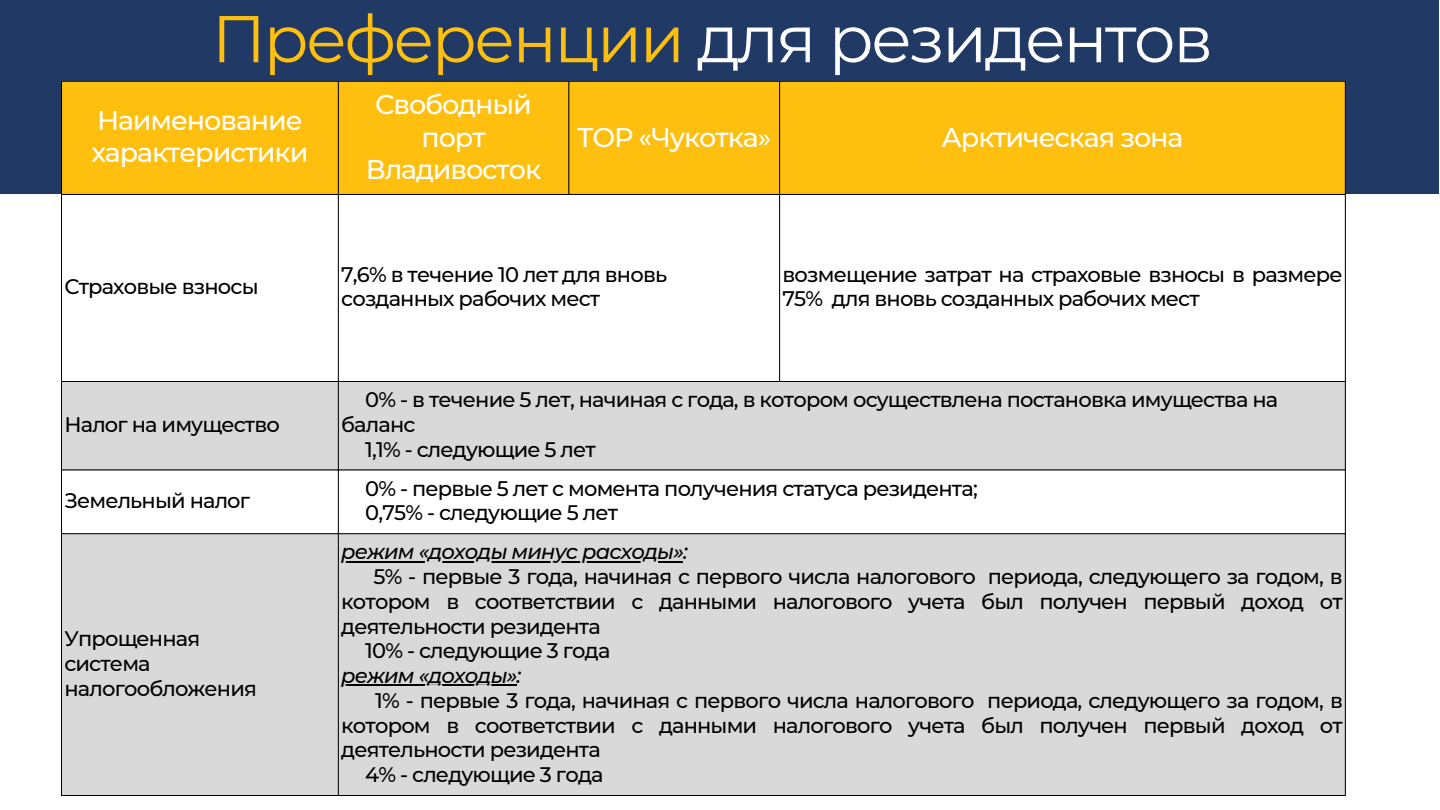
<style>
.page{position:relative;width:1440px;height:810px;background:#fff}
.page>*{position:absolute;margin:0;border:0;box-sizing:border-box;transform-origin:0 0}
.t1{font:66px "Montserrat";letter-spacing:-.04em;color:#fff}
.t2{font:500 27px/32.2px "Montserrat";letter-spacing:-.04em;color:#fff}
.t3{font:500 21px/24.8px "Montserrat";letter-spacing:-.04em;color:#000}
.t4{font:italic 500 21px "Montserrat";letter-spacing:-.04em;color:#000}
.s1{color:#febf0e}
</style>
<div class="page">
<div style="left:0;top:0;width:1439px;height:193px;background:#203965"></div>
<div style="left:62px;top:82px;width:1283px;height:112px;background:#febf0e"></div>
<svg style="left:62px;top:382px;width:1283px;height:413px;fill:#d9d9d9"></svg>
<hr style="left:341px;top:561px;width:342px;height:1px;background:#000">
<hr style="left:341px;top:685px;width:176px;height:1px;background:#000">
<hr style="left:61px;top:81px;width:1px;height:714px;background:#000">
<hr style="left:338px;top:81px;width:1px;height:714px;background:#000">
<hr style="left:569px;top:81px;width:1px;height:113px;background:#000">
<hr style="left:779px;top:81px;width:1px;height:300px;background:#000">
<hr style="left:1345px;top:81px;width:1px;height:714px;background:#000">
<hr style="left:61px;top:81px;width:1285px;height:1px;background:#000">
<hr style="left:61px;top:194px;width:1285px;height:1px;background:#000">
<hr style="left:61px;top:381px;width:1285px;height:1px;background:#000">
<hr style="left:61px;top:470px;width:1285px;height:1px;background:#000">
<hr style="left:61px;top:534px;width:1285px;height:1px;background:#000">
<hr style="left:61px;top:795px;width:1285px;height:1px;background:#000">
<p class="t1" style="left:212px;top:-2px;width:1003px"><span class="s1">Преференции</span> для резидентов</p>
<p class="t2" style="left:91px;top:104px;width:219px">Наименование характеристики</p>
<p class="t2" style="left:366px;top:89px;width:177px;text-align:center">Свободный порт<br>Владивосток</p>
<p class="t2" style="left:577px;top:121px;width:196px">ТОР «Чукотка»</p>
<p class="t2" style="left:941px;top:121px;width:244px">Арктическая зона</p>
<p class="t3" style="left:64px;top:274px;width:196px">Страховые взносы</p>
<p class="t3" style="left:64px;top:412px;width:217px">Налог на имущество</p>
<p class="t3" style="left:64px;top:488px;width:187px">Земельный налог</p>
<p class="t3" style="left:64px;top:626px;width:137px">Упрощенная</p>
<p class="t3" style="left:64px;top:651px;width:194px">система налогообложения</p>
<p class="t3" style="left:341px;top:262px;width:327px">7,6% в течение 10 лет для вновь созданных рабочих мест</p>
<p class="t3" style="left:783px;top:262px;width:562px">возмещение затрат на страховые взносы в размере<br>75% для вновь созданных рабочих мест</p>
<p class="t3" style="left:341px;top:387px;width:938px;text-indent:24px">0% - в течение 5 лет, начиная с года, в котором осуществлена постановка имущества на баланс</p>
<p class="t3" style="left:365px;top:437px;width:232px">1,1% - следующие 5 лет</p>
<p class="t3" style="left:365px;top:476px;width:614px">0% - первые 5 лет с момента получения статуса резидента;</p>
<p class="t3" style="left:365px;top:500px;width:254px">0,75% - следующие 5 лет</p>
<p class="t4" style="left:341px;top:539px;width:348px">режим «доходы минус расходы»:</p>
<p class="t3" style="left:341px;top:564px;width:1003px;text-align:justify;text-indent:32px">5% - первые 3 года, начиная с первого числа налогового периода, следующего за годом, в котором в соответствии с данными налогового учета был получен первый доход от деятельности резидента</p>
<p class="t3" style="left:365px;top:638px;width:247px">10% - следующие 3 года</p>
<p class="t4" style="left:341px;top:663px;width:182px">режим «доходы»:</p>
<p class="t3" style="left:341px;top:688px;width:1003px;text-align:justify;text-indent:34px">1% - первые 3 года, начиная с первого числа налогового периода, следующего за годом, в котором в соответствии с данными налогового учета был получен первый доход от деятельности резидента</p>
<p class="t3" style="left:365px;top:762px;width:240px">4% - следующие 3 года</p>
</div>
